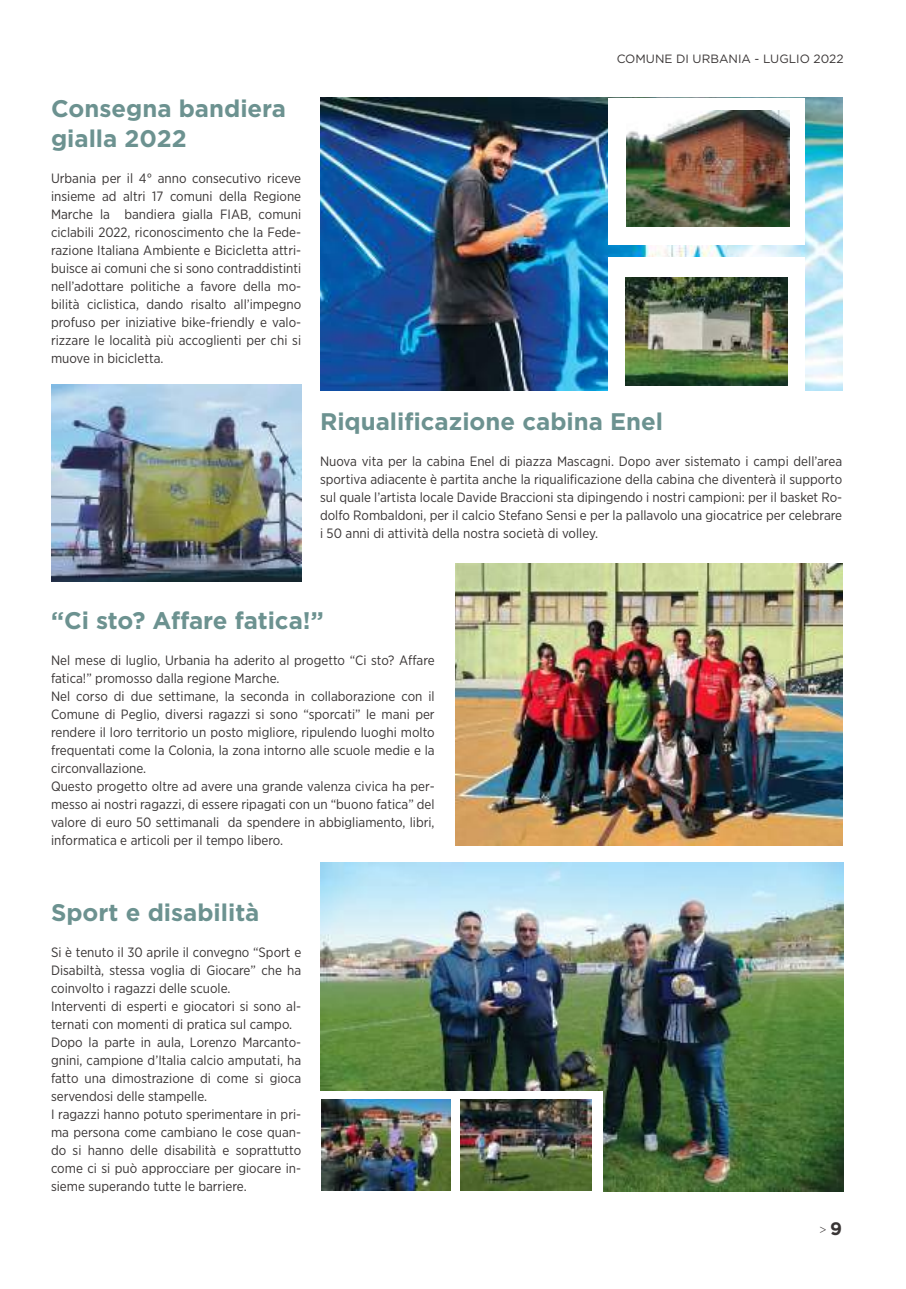
<style>
.page{position:relative;width:906px;height:1289px;background:#fff}
.page>*{position:absolute;margin:0;border:0;box-sizing:border-box;transform-origin:0 0}
.t1{font:700 24px/30px "Gotham";color:#6c9290}
.t2{font:13.5px/18px "Gotham Narrow";color:#393535;text-align:justify}
.t3{font:12px "Gotham";color:#393535}
.t4{font:300 12px "Gotham";color:#393535}
.s1{font-weight:700;font-size:18px}
</style>
<div class="page">
<img style="left:320px;top:98px;width:522px;height:292px">
<img style="left:320px;top:862px;width:523px;height:329px">
<div style="left:608px;top:98px;width:196px;height:147px;background:#fff"></div>
<div style="left:608px;top:257px;width:196px;height:147px;background:#fff"></div>
<img style="left:626px;top:111px;width:163px;height:115px">
<img style="left:625px;top:277px;width:163px;height:108px">
<img style="left:51px;top:385px;width:250px;height:196px">
<img style="left:455px;top:563px;width:387px;height:282px">
<div style="left:312px;top:1090px;width:290px;height:108px;background:#fff"></div>
<img style="left:321px;top:1099px;width:129px;height:91px">
<img style="left:460px;top:1099px;width:132px;height:91px">
<h1 class="t1" style="left:51px;top:93px;width:236px">Consegna bandiera gialla 2022</h1>
<p class="t2" style="left:51px;top:169px;width:252px">Urbania per il 4° anno consecutivo riceve insieme ad altri 17 comuni della Regione Marche la bandiera gialla FIAB, comuni ciclabili 2022, riconoscimento che la Fede&shy;razione Italiana Ambiente e Bicicletta attri&shy;buisce ai comuni che si sono contraddistinti nell’adottare politiche a favore della mo&shy;bilità ciclistica, dando risalto all’impegno profuso per iniziative bike-friendly e valo&shy;rizzare le località più accoglienti per chi si muove in bicicletta.</p>
<p class="t3" style="left:616px;top:51px;width:228px">COMUNE DI URBANIA - LUGLIO 2022</p>
<h1 class="t1" style="left:320px;top:406px;width:345px">Riqualificazione cabina Enel</h1>
<p class="t2" style="left:320px;top:452px;width:524px">Nuova vita per la cabina Enel di piazza Mascagni. Dopo aver sistemato i campi dell’area sportiva adiacente è partita anche la riqualificazione della cabina che diventerà il supporto sul quale l’artista locale Davide Braccioni sta dipingendo i nostri campioni: per il basket Ro&shy;dolfo Rombaldoni, per il calcio Stefano Sensi e per la pallavolo una giocatrice per celebrare i 50 anni di attività della nostra società di volley.</p>
<h1 class="t1" style="left:51px;top:605px;width:274px">“Ci sto? Affare fatica!”</h1>
<p class="t2" style="left:51px;top:651px;width:385px;text-align:left">Nel mese di luglio, Urbania ha aderito al progetto “Ci sto? Affare fatica!” promosso dalla regione Marche.<br>Nel corso di due settimane, la seconda in collaborazione con il Comune di Peglio, diversi ragazzi si sono “sporcati” le mani per rendere il loro territorio un posto migliore, ripulendo luoghi molto frequentati come la Colonia, la zona intorno alle scuole medie e la circonvallazione.<br>Questo progetto oltre ad avere una grande valenza civica ha per&shy;messo ai nostri ragazzi, di essere ripagati con un “buono fatica” del valore di euro 50 settimanali da spendere in abbigliamento, libri, informatica e articoli per il tempo libero.</p>
<h1 class="t1" style="left:51px;top:897px;width:210px">Sport e disabilità</h1>
<p class="t2" style="left:51px;top:943px;width:252px;text-align:left">Si è tenuto il 30 aprile il convegno “Sport e Disabiltà, stessa voglia di Giocare” che ha coinvolto i ragazzi delle scuole.<br>Interventi di esperti e giocatori si sono al&shy;ternati con momenti di pratica sul campo.<br>Dopo la parte in aula, Lorenzo Marcanto&shy;gnini, campione d’Italia calcio amputati, ha fatto una dimostrazione di come si gioca servendosi delle stampelle.<br>I ragazzi hanno potuto sperimentare in pri&shy;ma persona come cambiano le cose quan&shy;do si hanno delle disabilità e soprattutto come ci si può approcciare per giocare in&shy;sieme superando tutte le barriere.</p>
<p class="t4" style="left:819px;top:1221px;width:24px">&gt; <span class="s1">9</span></p>
</div>
